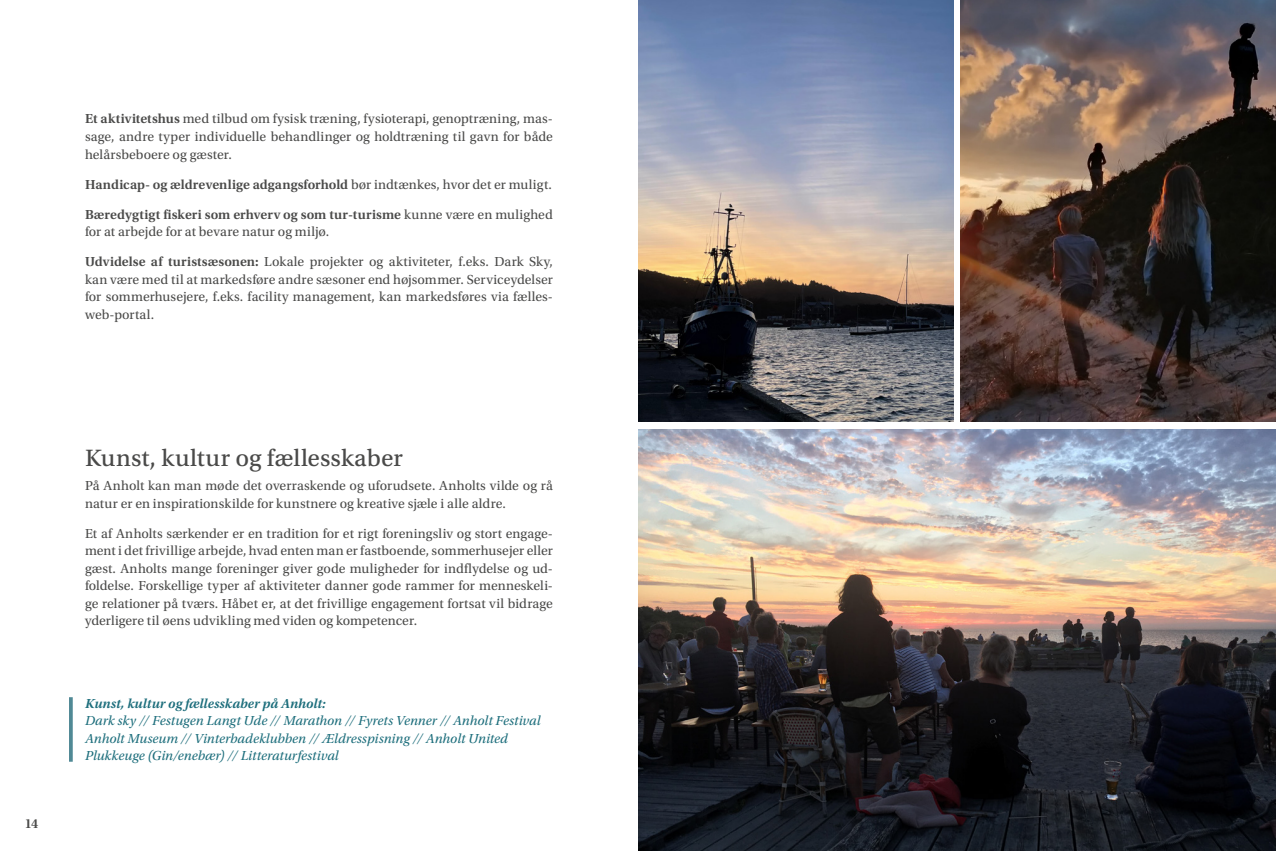
<style>
.page{position:relative;width:1276px;height:851px;background:#fff}
.page>*{position:absolute;margin:0;border:0;box-sizing:border-box;transform-origin:0 0}
.t1{font:25px "Utopia Std Capt";letter-spacing:.005em;color:#4a4a49}
.t2{font:13.75px/17.5px "Utopia Std";letter-spacing:.005em;color:#4a4a49;text-align:justify}
.t3{font:italic 13.75px/17.5px "Utopia Std";color:#1d6e7c}
.t4{font:600 13.75px/30px "Utopia Std";letter-spacing:.005em;color:#4a4a49}
.t5{font:italic 600 13.75px "Utopia Std";letter-spacing:.005em;color:#1d6e7c}
.s1{font-weight:600}
.s2{font-weight:400}
</style>
<div class="page">
<img style="left:638px;top:429px;width:638px;height:421px">
<img style="left:638px;top:0;width:315px;height:422px">
<img style="left:960px;top:0;width:316px;height:422px">
<svg style="left:69px;top:697px;width:4px;height:64px"></svg>
<p class="t2" style="left:85px;top:110px;width:469px"><span class="s1">Et aktivitetshus</span> med tilbud om fysisk træning, fysioterapi, genoptræning, mas&shy;sage, andre typer individuelle behandlinger og holdtræning til gavn for både helårsbeboere og gæster.</p>
<p class="t4" style="left:85px;top:169px;width:469px">Handicap- og ældrevenlige adgangsforhold <span class="s2">bør indtænkes, hvor det er muligt.<br></span>Bæredygtigt fiskeri som erhverv og som tur-turisme <span class="s2">kunne være en mulighed</span></p>
<p class="t2" style="left:85px;top:217px;width:469px;line-height:30px">for at arbejde for at bevare natur og miljø.<br><span class="s1">Udvidelse af turistsæsonen:</span> Lokale projekter og aktiviteter, f.eks. Dark Sky,</p>
<p class="t2" style="left:85px;top:270px;width:469px">kan være med til at markedsføre andre sæsoner end højsommer. Serviceydelser for sommerhusejere, f.eks. facility management, kan markedsføres via fælles&shy;web-portal.</p>
<p class="t4" style="left:25px;top:808px;width:15px">14</p>
<h1 class="t1" style="left:85px;top:444px;width:319px">Kunst, kultur og fællesskaber</h1>
<p class="t2" style="left:85px;top:477px;width:469px">På Anholt kan man møde det overraskende og uforudsete. Anholts vilde og rå natur er en inspirationskilde for kunstnere og kreative sjæle i alle aldre.</p>
<p class="t2" style="left:85px;top:524px;width:469px">Et af Anholts særkender er en tradition for et rigt foreningsliv og stort engage&shy;ment i det frivillige arbejde, hvad enten man er fastboende, sommerhusejer eller gæst. Anholts mange foreninger giver gode muligheder for indflydelse og ud&shy;foldelse. Forskellige typer af aktiviteter danner gode rammer for menneskeli&shy;ge relationer på tværs. Håbet er, at det frivillige engagement fortsat vil bidrage yderligere til øens udvikling med viden og kompetencer.</p>
<p class="t5" style="left:85px;top:695px;width:242px">Kunst, kultur og fællesskaber på Anholt:</p>
<p class="t3" style="left:85px;top:712px;width:457px">Dark sky // Festugen Langt Ude // Marathon // Fyrets Venner // Anholt Festival<br>Anholt Museum // Vinterbadeklubben // Ældresspisning // Anholt United<br>Plukkeuge (Gin/enebær) // Litteraturfestival</p>
</div>
